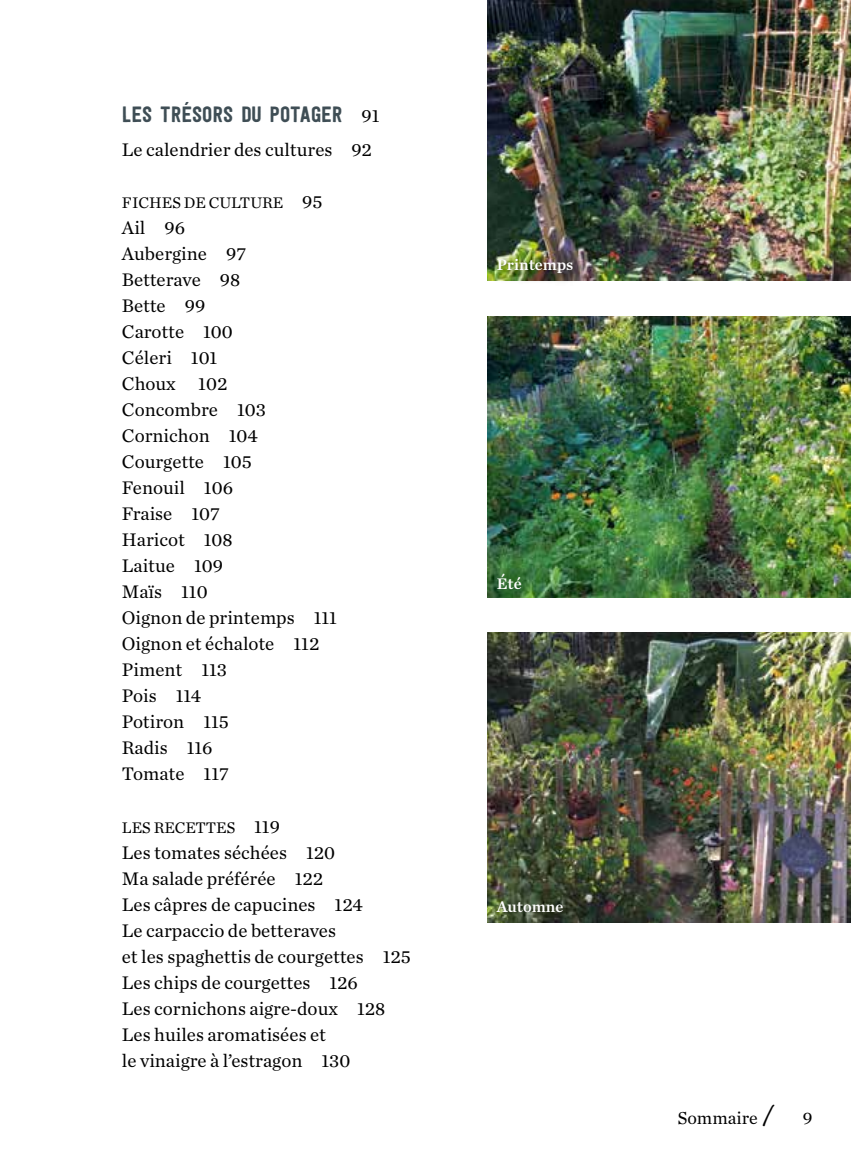
<style>
.page{position:relative;width:851px;height:1163px;background:#fff}
.page>*{position:absolute;margin:0;border:0;box-sizing:border-box;transform-origin:0 0}
.t1{font:22px "Festivo Letters No 1";color:#3f4e55}
.t2{font:19px/26px "Chronicle Text G1";color:#000}
.t3{font:18px "Chronicle Text G1";color:#000}
.t4{font:16px "Chronicle Text G1";color:#000}
.t5{font:16px "Chronicle Text G1 Semi";color:#fff}
.s1{font-family:"Chronicle Text G1";font-size:19px;color:#000}
.s2{font-size:19px}
.s3{font-family:"Jotting";font-size:32px}
</style>
<div class="page">
<img style="left:488px;top:0;width:362px;height:280px">
<img style="left:488px;top:632px;width:362px;height:290px">
<img style="left:488px;top:316px;width:362px;height:281px">
<div style="left:492px;top:252px;width:94px;height:35px;background:#000;opacity:.75"></div>
<p class="t1" style="left:122px;top:100px;width:259px">LES TRÉSORS DU POTAGER <span class="s1">91</span></p>
<p class="t2" style="left:122px;top:136px;width:251px">Le calendrier des cultures 92</p>
<p class="t4" style="left:122px;top:191px;width:202px">FICHES DE CULTURE <span class="s2">95</span></p>
<p class="t2" style="left:122px;top:214px;width:216px">Ail 96<br>Aubergine 97<br>Betterave 98<br>Bette 99<br>Carotte 100<br>Céleri 101<br>Choux 102<br>Concombre 103<br>Cornichon 104<br>Courgette 105<br>Fenouil 106<br>Fraise 107<br>Haricot 108<br>Laitue 109<br>Maïs 110<br>Oignon de printemps 111<br>Oignon et échalote 112<br>Piment 113<br>Pois 114<br>Potiron 115<br>Radis 116<br>Tomate 117</p>
<p class="t4" style="left:122px;top:815px;width:159px">LES RECETTES <span class="s2">119</span></p>
<p class="t2" style="left:122px;top:838px;width:290px">Les tomates séchées 120<br>Ma salade préférée 122<br>Les câpres de capucines 124<br>Le carpaccio de betteraves<br>et les spaghettis de courgettes 125<br>Les chips de courgettes 126<br>Les cornichons aigre-doux 128<br>Les huiles aromatisées et<br>le vinaigre à l’estragon 130</p>
<p class="t5" style="left:496px;top:252px;width:78px">Printemps</p>
<p class="t5" style="left:496px;top:571px;width:26px">Été</p>
<p class="t5" style="left:496px;top:893px;width:68px">Automne</p>
<p class="t3" style="left:677px;top:1103px;width:136px">Sommaire <span class="s3">/</span> 9</p>
</div>
